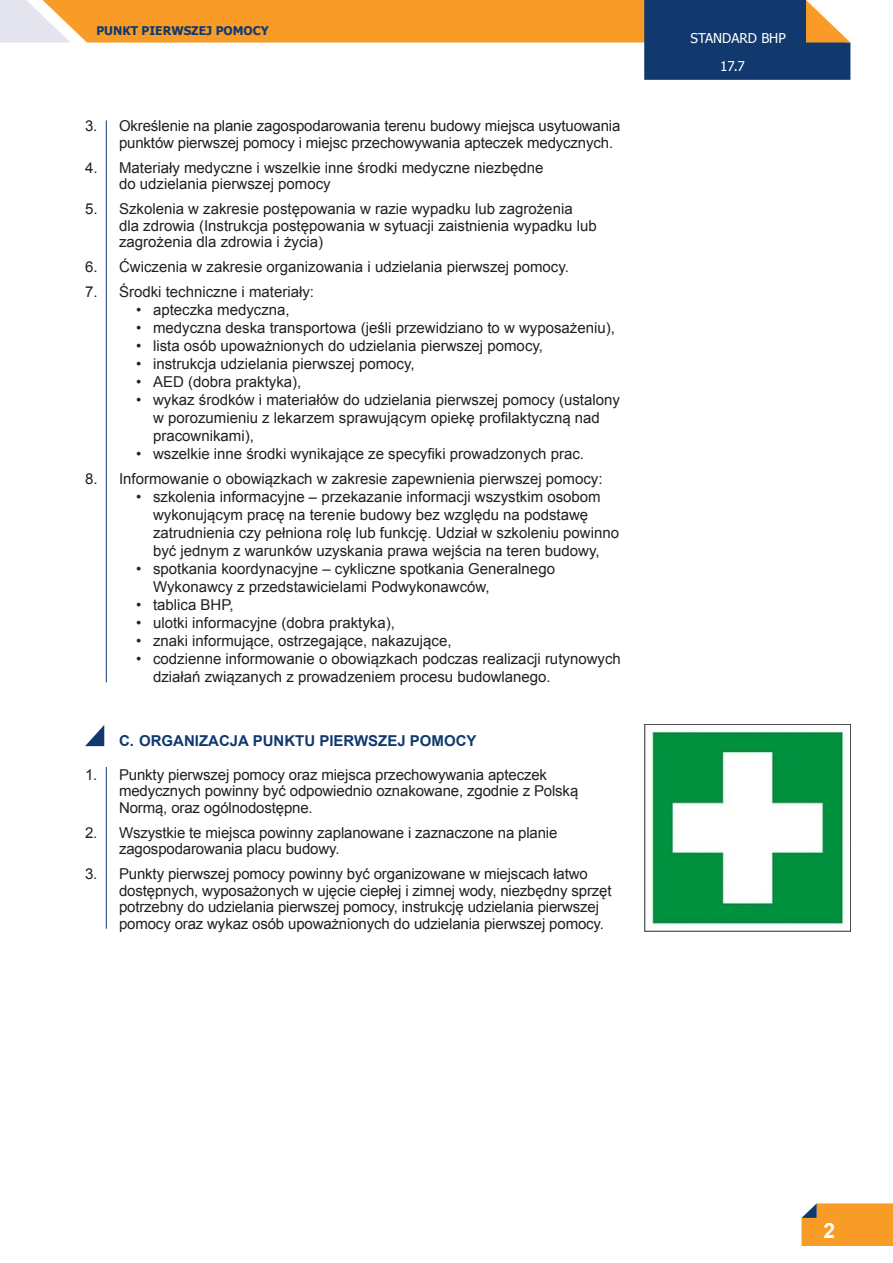
<style>
.page{position:relative;width:893px;height:1263px;background:#fff}
.page>*{position:absolute;margin:0;border:0;box-sizing:border-box;transform-origin:0 0}
.tekst{font:700 21px "Arial";color:#fff}
.Tekst_numerowany{font:15px/16.5px "Arial";letter-spacing:-.01em;color:#231f20}
.Tekst_kropki{font:15px/18px "Arial";color:#231f20}
.Tytulik{font:700 15px "Arial";color:#11396e}
.t1{font:13.5px "Tahoma";color:#fff}
.t2{font:700 12px "Tahoma";color:#11396e}
</style>
<div class="page">
<svg style="left:801px;top:1203px;width:92px;height:43px;background:#f19d32"></svg>
<svg style="left:0;top:0;width:850px;height:80px"></svg>
<svg style="left:85px;top:725px;width:19px;height:21px"></svg>
<hr style="left:106px;top:767px;width:1px;height:162px;background:#11396e">
<hr style="left:106px;top:120px;width:1px;height:562px;background:#11396e">
<img style="left:644px;top:725px;width:206px;height:206px">
<p class="t2" style="left:96px;top:23px;width:174px">PUNKT PIERWSZEJ POMOCY</p>
<p class="Tekst_numerowany" style="left:119px;top:118px;width:503px;text-indent:-34px">3. Określenie na planie zagospodarowania terenu budowy miejsca usytuowania punktów pierwszej pomocy i miejsc przechowywania apteczek medycznych.</p>
<p class="Tekst_numerowany" style="left:119px;top:159px;width:426px;text-indent:-34px">4. Materiały medyczne i wszelkie inne środki medyczne niezbędne do udzielania pierwszej pomocy</p>
<p class="Tekst_numerowany" style="left:119px;top:201px;width:479px;text-indent:-34px">5. Szkolenia w zakresie postępowania w razie wypadku lub zagrożenia<br>dla zdrowia (Instrukcja postępowania w sytuacji zaistnienia wypadku lub zagrożenia dla zdrowia i życia)</p>
<p class="Tekst_numerowany" style="left:85px;top:259px;width:485px">6. Ćwiczenia w zakresie organizowania i udzielania pierwszej pomocy.</p>
<p class="Tekst_numerowany" style="left:85px;top:284px;width:231px">7. Środki techniczne i materiały:</p>
<p class="Tekst_kropki" style="left:136px;top:301px;width:155px">• apteczka medyczna,</p>
<p class="Tekst_kropki" style="left:136px;top:319px;width:480px">• medyczna deska transportowa (jeśli przewidziano to w wyposażeniu),</p>
<p class="Tekst_kropki" style="left:136px;top:337px;width:408px">• lista osób upoważnionych do udzielania pierwszej pomocy,</p>
<p class="Tekst_kropki" style="left:136px;top:355px;width:280px">• instrukcja udzielania pierwszej pomocy,</p>
<p class="Tekst_kropki" style="left:136px;top:373px;width:167px">• AED (dobra praktyka),</p>
<p class="Tekst_kropki" style="left:153px;top:391px;width:468px;text-indent:-17px">• wykaz środków i materiałów do udzielania pierwszej pomocy (ustalony w porozumieniu z lekarzem sprawującym opiekę profilaktyczną nad pracownikami),</p>
<p class="Tekst_kropki" style="left:136px;top:445px;width:450px">• wszelkie inne środki wynikające ze specyfiki prowadzonych prac.</p>
<p class="Tekst_numerowany" style="left:85px;top:471px;width:519px">8. Informowanie o obowiązkach w zakresie zapewnienia pierwszej pomocy:</p>
<p class="Tekst_kropki" style="left:153px;top:488px;width:468px;text-indent:-17px">• szkolenia informacyjne – przekazanie informacji wszystkim osobom wykonującym pracę na terenie budowy bez względu na podstawę zatrudnienia czy pełniona rolę lub funkcję. Udział w szkoleniu powinno być jednym z warunków uzyskania prawa wejścia na teren budowy,</p>
<p class="Tekst_kropki" style="left:153px;top:560px;width:403px;text-indent:-17px">• spotkania koordynacyjne – cykliczne spotkania Generalnego<br>Wykonawcy z przedstawicielami Podwykonawców,</p>
<p class="Tekst_kropki" style="left:136px;top:596px;width:99px">• tablica BHP,</p>
<p class="Tekst_kropki" style="left:136px;top:614px;width:260px">• ulotki informacyjne (dobra praktyka),</p>
<p class="Tekst_kropki" style="left:136px;top:632px;width:317px">• znaki informujące, ostrzegające, nakazujące,</p>
<p class="Tekst_kropki" style="left:153px;top:650px;width:469px;text-indent:-17px">• codzienne informowanie o obowiązkach podczas realizacji rutynowych działań związanych z prowadzeniem procesu budowlanego.</p>
<p class="Tytulik" style="left:119px;top:731px;width:359px">C. ORGANIZACJA PUNKTU PIERWSZEJ POMOCY</p>
<p class="Tekst_numerowany" style="left:119px;top:766px;width:461px;text-indent:-34px">1. Punkty pierwszej pomocy oraz miejsca przechowywania apteczek medycznych powinny być odpowiednio oznakowane, zgodnie z Polską<br>Normą, oraz ogólnodostępne.</p>
<p class="Tekst_numerowany" style="left:119px;top:824px;width:440px;text-indent:-34px">2. Wszystkie te miejsca powinny zaplanowane i zaznaczone na planie zagospodarowania placu budowy.</p>
<p class="Tekst_numerowany" style="left:119px;top:866px;width:494px;text-indent:-34px">3. Punkty pierwszej pomocy powinny być organizowane w miejscach łatwo dostępnych, wyposażonych w ujęcie ciepłej i zimnej wody, niezbędny sprzęt potrzebny do udzielania pierwszej pomocy, instrukcję udzielania pierwszej pomocy oraz wykaz osób upoważnionych do udzielania pierwszej pomocy.</p>
<p class="t1" style="left:691px;top:29px;width:97px">STANDARD BHP</p>
<p class="t1" style="left:720px;top:57px;width:26px">17.7</p>
<p class="tekst" style="left:823px;top:1217px;width:13px">2</p>
</div>
